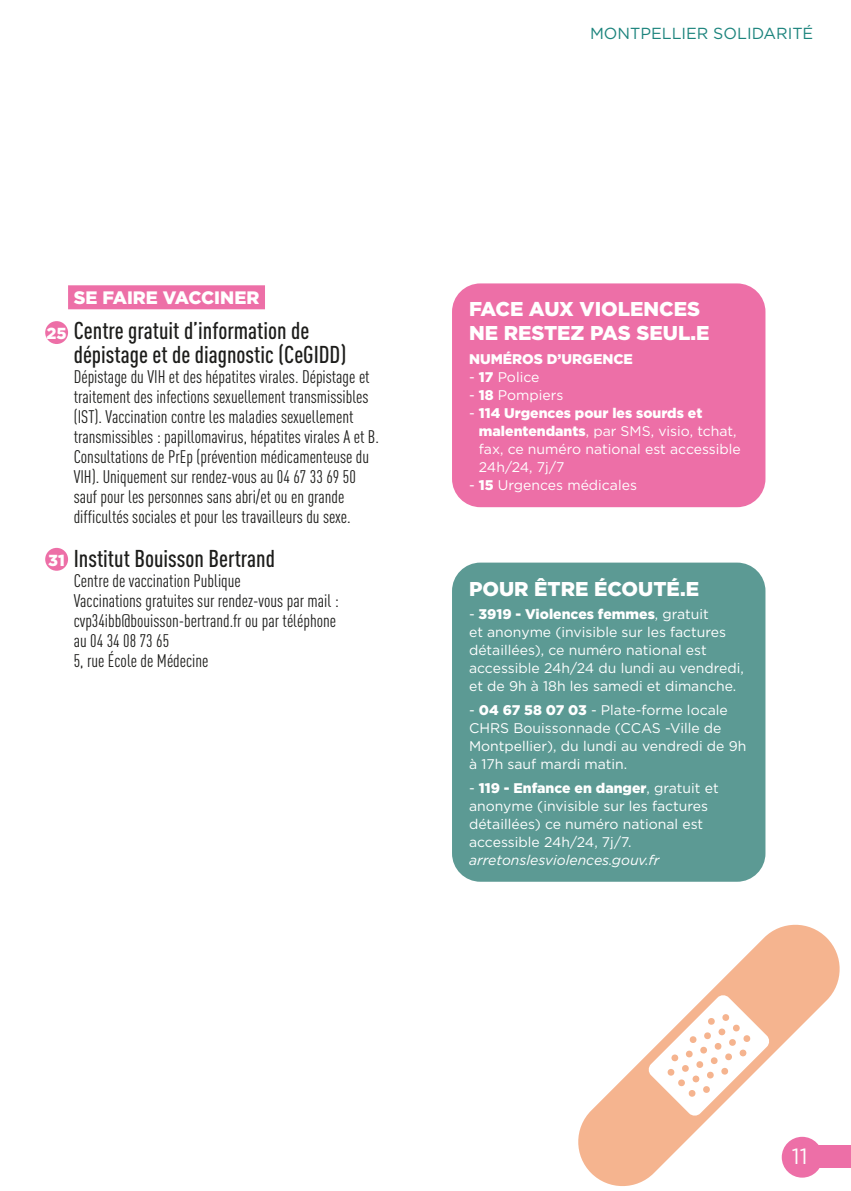
<style>
.page{position:relative;width:851px;height:1191px;background:#fff}
.page>*{position:absolute;margin:0;border:0;box-sizing:border-box;transform-origin:0 0}
.t1{font:500 condensed 24px/24px "DINOT";color:#1d1d1b}
.t2{font:22px "Gotham";color:#fcfcfc}
.t3{font:900 20px/24px "Gotham";color:#fff}
.t4{font:condensed 18px/20px "DINOT";color:#1d1d1b}
.t5{font:900 18px "Gotham";color:#fff}
.t6{font:16px "Gotham";color:#1c847d}
.t7{font:900 16px "Gotham";color:#fff}
.t8{font:14px/18px "Gotham";color:#fff}
.t9{font:italic 14px "Gotham";color:#fff}
.t10{font:900 14px "Gotham";color:#fff}
.s1{font-weight:900}
</style>
<div class="page">
<div style="left:817px;top:1144px;width:33px;height:23px;background:#ed6fa7"></div>
<div style="left:452px;top:283px;width:313px;height:224px;background:#ed6fa7;border-radius:28px"></div>
<svg style="left:578px;top:924px;width:265px;height:262px"></svg>
<svg style="left:667px;top:1013px;width:83px;height:84px"></svg>
<div style="left:45px;top:548px;width:23px;height:23px;background:#ed6fa7;border-radius:50%"></div>
<div style="left:45px;top:321px;width:23px;height:23px;background:#ed6fa7;border-radius:50%"></div>
<div style="left:68px;top:285px;width:197px;height:24px;background:#ed6fa7"></div>
<div style="left:452px;top:562px;width:313px;height:319px;background:#5c9a94;border-radius:28px"></div>
<p class="t6" style="left:590px;top:23px;width:225px">MONTPELLIER SOLIDARITÉ</p>
<p class="t5" style="left:74px;top:285px;width:187px">SE FAIRE VACCINER</p>
<h1 class="t1" style="left:74px;top:318px;width:274px">Centre gratuit d’information de dépistage et de diagnostic (CeGIDD)</h1>
<p class="t4" style="left:74px;top:366px;width:307px">Dépistage du VIH et des hépatites virales. Dépistage et traitement des infections sexuellement transmissibles (IST). Vaccination contre les maladies sexuellement transmissibles : papillomavirus, hépatites virales A et B.<br>Consultations de PrEp (prévention médicamenteuse du VIH). Uniquement sur rendez-vous au 04 67 33 69 50 sauf pour les personnes sans abri/et ou en grande difficultés sociales et pour les travailleurs du sexe.</p>
<h1 class="t1" style="left:74px;top:546px;width:203px">Institut Bouisson Bertrand</h1>
<p class="t4" style="left:74px;top:570px;width:266px">Centre de vaccination Publique<br>Vaccinations gratuites sur rendez-vous par mail : cvp34ibb@bouisson-bertrand.fr ou par téléphone au 04 34 08 73 65<br>5, rue École de Médecine</p>
<p class="t7" style="left:47px;top:322px;width:22px">25</p>
<p class="t7" style="left:48px;top:549px;width:18px">31</p>
<h3 class="t3" style="left:469px;top:297px;width:242px">FACE AUX VIOLENCES<br>NE RESTEZ PAS SEUL.E</h3>
<p class="t10" style="left:469px;top:349px;width:165px">NUMÉROS D’URGENCE</p>
<p class="t8" style="left:469px;top:368px;width:72px">- <span class="s1">17</span> Police</p>
<p class="t8" style="left:469px;top:386px;width:96px">- <span class="s1">18</span> Pompiers</p>
<p class="t8" style="left:479px;top:404px;width:263px;text-indent:-10px">- <span class="s1">114 Urgences pour les sourds et malentendants</span>, par SMS, visio, tchat, fax, ce numéro national est accessible<br>24h/24, 7j/7</p>
<p class="t8" style="left:469px;top:476px;width:169px">- <span class="s1">15</span> Urgences médicales</p>
<h3 class="t3" style="left:469px;top:576px;width:231px">POUR ÊTRE ÉCOUTÉ.E</h3>
<p class="t8" style="left:469px;top:605px;width:276px">- <span class="s1">3919 - Violences femmes</span>, gratuit<br>et anonyme (invisible sur les factures détaillées), ce numéro national est accessible 24h/24 du lundi au vendredi, et de 9h à 18h les samedi et dimanche.</p>
<p class="t8" style="left:469px;top:701px;width:279px">- <span class="s1">04 67 58 07 03</span> - Plate-forme locale<br>CHRS Bouissonnade (CCAS -Ville de<br>Montpellier), du lundi au vendredi de 9h à 17h sauf mardi matin.</p>
<p class="t8" style="left:469px;top:778px;width:251px">- <span class="s1">119 - Enfance en danger</span>, gratuit et anonyme (invisible sur les factures détaillées) ce numéro national est accessible 24h/24, 7j/7.</p>
<p class="t9" style="left:469px;top:851px;width:192px">arretonslesviolences.gouv.fr</p>
<h2 class="t2" style="left:791px;top:1142px;width:17px">11</h2>
</div>
